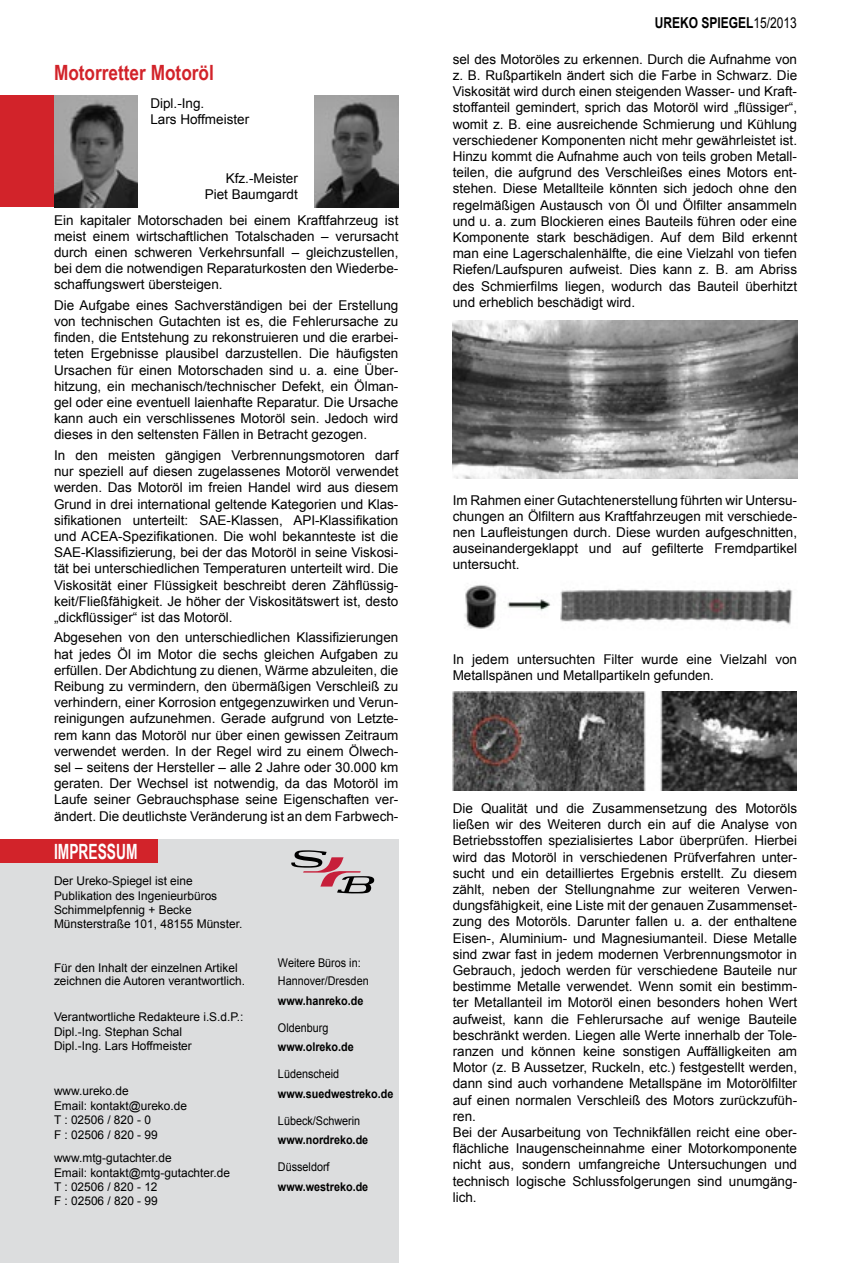
<style>
.page{position:relative;width:851px;height:1263px;background:#fff}
.page>*{position:absolute;margin:0;border:0;box-sizing:border-box;transform-origin:0 0}
.t1{font:700 21px "Arial Narrow";color:#d2232a}
.t2{font:700 21px "Arial Narrow";color:#fff;scale:.8 1}
.t3{font:700 15px "Arial";color:#000;scale:.8 1}
.t4{font:13.5px/16.2px "Arial";color:#000;text-align:justify}
.t5{font:12px/14.4px "Arial";color:#000}
.t6{font:12px/18px "Arial";color:#000;scale:.9 1}
.t7{font:700 12px "Arial";color:#000;scale:.9 1}
.s1{font-weight:400}
</style>
<div class="page">
<div style="left:0;top:839px;width:398px;height:424px;background:#dcddde"></div>
<svg style="left:291px;top:850px;width:83px;height:43px"></svg>
<div style="left:0;top:839px;width:158px;height:24px;background:#d2232a"></div>
<div style="left:0;top:95px;width:54px;height:112px;background:#d2232a"></div>
<img style="left:54px;top:95px;width:83px;height:112px">
<img style="left:315px;top:95px;width:83px;height:112px">
<img style="left:453px;top:321px;width:344px;height:158px">
<img style="left:464px;top:585px;width:329px;height:44px">
<img style="left:452px;top:691px;width:344px;height:100px">
<h1 class="t1" style="left:54px;top:56px;width:161px">Motorretter Motoröl</h1>
<p class="t4" style="left:150px;top:95px;width:100px">Dipl.-Ing.<br>Lars Hoffmeister</p>
<p class="t4" style="left:205px;top:170px;width:95px;text-align:right">Kfz.-Meister<br>Piet Baumgardt</p>
<p class="t4" style="left:54px;top:212px;width:346px">Ein kapitaler Motorschaden bei einem Kraftfahrzeug ist meist einem wirtschaftlichen Totalschaden – verursacht durch einen schweren Verkehrsunfall – gleichzustellen, bei dem die notwendigen Reparaturkosten den Wiederbe&shy;schaffungswert übersteigen.</p>
<p class="t4" style="left:54px;top:297px;width:346px">Die Aufgabe eines Sachverständigen bei der Erstellung von technischen Gutachten ist es, die Fehlerursache zu finden, die Entstehung zu rekonstruieren und die erarbei&shy;teten Ergebnisse plausibel darzustellen. Die häufigsten Ursachen für einen Motorschaden sind u. a. eine Über&shy;hitzung, ein mechanisch/technischer Defekt, ein Ölman&shy;gel oder eine eventuell laienhafte Reparatur. Die Ursache kann auch ein verschlissenes Motoröl sein. Jedoch wird dieses in den seltensten Fällen in Betracht gezogen.</p>
<p class="t4" style="left:54px;top:447px;width:346px">In den meisten gängigen Verbrennungsmotoren darf nur speziell auf diesen zugelassenes Motoröl verwendet werden. Das Motoröl im freien Handel wird aus diesem Grund in drei international geltende Kategorien und Klas&shy;sifikationen unterteilt: SAE-Klassen, API-Klassifikation und ACEA-Spezifikationen. Die wohl bekannteste ist die SAE-Klassifizierung, bei der das Motoröl in seine Viskosi&shy;tät bei unterschiedlichen Temperaturen unterteilt wird. Die Viskosität einer Flüssigkeit beschreibt deren Zähflüssig&shy;keit/Fließfähigkeit. Je höher der Viskositätswert ist, desto „dickflüssiger“ ist das Motoröl.</p>
<p class="t4" style="left:54px;top:630px;width:346px">Abgesehen von den unterschiedlichen Klassifizierungen hat jedes Öl im Motor die sechs gleichen Aufgaben zu erfüllen. Der Abdichtung zu dienen, Wärme abzuleiten, die Reibung zu vermindern, den übermäßigen Verschleiß zu verhindern, einer Korrosion entgegenzuwirken und Verun&shy;reinigungen aufzunehmen. Gerade aufgrund von Letzte&shy;rem kann das Motoröl nur über einen gewissen Zeitraum verwendet werden. In der Regel wird zu einem Ölwech&shy;sel – seitens der Hersteller – alle 2 Jahre oder 30.000 km geraten. Der Wechsel ist notwendig, da das Motoröl im Laufe seiner Gebrauchsphase seine Eigenschaften ver&shy;ändert. Die deutlichste Veränderung ist an dem Farbwech-</p>
<h1 class="t2" style="left:54px;top:835px;width:106px">IMPRESSUM</h1>
<p class="t5" style="left:54px;top:874px;width:190px">Der Ureko-Spiegel ist eine<br>Publikation des Ingenieurbüros<br>Schimmelpfennig + Becke<br>Münsterstraße 101, 48155 Münster.</p>
<p class="t5" style="left:54px;top:961px;width:192px;line-height:13.5px">Für den Inhalt der einzelnen Artikel zeichnen die Autoren verantwortlich.</p>
<p class="t5" style="left:54px;top:1010px;width:191px">Verantwortliche Redakteure i.S.d.P.:<br>Dipl.-Ing. Stephan Schal<br>Dipl.-Ing. Lars Hoffmeister</p>
<p class="t5" style="left:54px;top:1084px;width:134px">www.ureko.de<br>Email: kontakt@ureko.de<br>T : 02506 / 820 - 0<br>F : 02506 / 820 - 99</p>
<p class="t5" style="left:54px;top:1151px;width:177px">www.mtg-gutachter.de<br>Email: kontakt@mtg-gutachter.de<br>T : 02506 / 820 - 12<br>F : 02506 / 820 - 99</p>
<p class="t6" style="left:278px;top:954px;width:102px">Weitere Büros in:<br>Hannover/Dresden</p>
<p class="t7" style="left:278px;top:992px;width:96px">www.hanreko.de</p>
<p class="t6" style="left:278px;top:1018px;width:58px">Oldenburg</p>
<p class="t7" style="left:278px;top:1039px;width:86px">www.olreko.de</p>
<p class="t6" style="left:278px;top:1065px;width:70px">Lüdenscheid</p>
<p class="t7" style="left:278px;top:1085px;width:130px">www.suedwestreko.de</p>
<p class="t6" style="left:278px;top:1111px;width:93px">Lübeck/Schwerin</p>
<p class="t7" style="left:278px;top:1132px;width:102px">www.nordreko.de</p>
<p class="t6" style="left:278px;top:1158px;width:59px">Düsseldorf</p>
<p class="t7" style="left:278px;top:1178px;width:102px">www.westreko.de</p>
<p class="t3" style="left:654px;top:13px;width:179px">UREKO SPIEGEL<span class="s1">15/2013</span></p>
<p class="t4" style="left:452px;top:51px;width:346px">sel des Motoröles zu erkennen. Durch die Aufnahme von z. B. Rußpartikeln ändert sich die Farbe in Schwarz. Die Viskosität wird durch einen steigenden Wasser- und Kraft&shy;stoffanteil gemindert, sprich das Motoröl wird „flüssiger“, womit z. B. eine ausreichende Schmierung und Kühlung verschiedener Komponenten nicht mehr gewährleistet ist.<br>Hinzu kommt die Aufnahme auch von teils groben Metall&shy;teilen, die aufgrund des Verschleißes eines Motors ent&shy;stehen. Diese Metallteile könnten sich jedoch ohne den regelmäßigen Austausch von Öl und Ölfilter ansammeln und u. a. zum Blockieren eines Bauteils führen oder eine Komponente stark beschädigen. Auf dem Bild erkennt man eine Lagerschalenhälfte, die eine Vielzahl von tiefen Riefen/Laufspuren aufweist. Dies kann z. B. am Abriss des Schmierfilms liegen, wodurch das Bauteil überhitzt und erheblich beschädigt wird.</p>
<p class="t4" style="left:452px;top:492px;width:346px">Im Rahmen einer Gutachtenerstellung führten wir Untersu&shy;chungen an Ölfiltern aus Kraftfahrzeugen mit verschiede&shy;nen Laufleistungen durch. Diese wurden aufgeschnitten, auseinandergeklappt und auf gefilterte Fremdpartikel untersucht.</p>
<p class="t4" style="left:452px;top:651px;width:346px">In jedem untersuchten Filter wurde eine Vielzahl von<br>Metallspänen und Metallpartikeln gefunden.</p>
<p class="t4" style="left:452px;top:800px;width:346px;text-align:left">Die Qualität und die Zusammensetzung des Motoröls ließen wir des Weiteren durch ein auf die Analyse von Betriebsstoffen spezialisiertes Labor überprüfen. Hierbei wird das Motoröl in verschiedenen Prüfverfahren unter&shy;sucht und ein detailliertes Ergebnis erstellt. Zu diesem zählt, neben der Stellungnahme zur weiteren Verwen&shy;dungsfähigkeit, eine Liste mit der genauen Zusammenset&shy;zung des Motoröls. Darunter fallen u. a. der enthaltene Eisen-, Aluminium- und Magnesiumanteil. Diese Metalle sind zwar fast in jedem modernen Verbrennungsmotor in Gebrauch, jedoch werden für verschiedene Bauteile nur bestimme Metalle verwendet. Wenn somit ein bestimm&shy;ter Metallanteil im Motoröl einen besonders hohen Wert aufweist, kann die Fehlerursache auf wenige Bauteile beschränkt werden. Liegen alle Werte innerhalb der Tole&shy;ranzen und können keine sonstigen Auffälligkeiten am Motor (z. B Aussetzer, Ruckeln, etc.) festgestellt werden, dann sind auch vorhandene Metallspäne im Motorölfilter auf einen normalen Verschleiß des Motors zurückzufüh&shy;ren.<br>Bei der Ausarbeitung von Technikfällen reicht eine ober&shy;flächliche Inaugenscheinnahme einer Motorkomponente nicht aus, sondern umfangreiche Untersuchungen und technisch logische Schlussfolgerungen sind unumgäng&shy;lich.</p>
</div>
